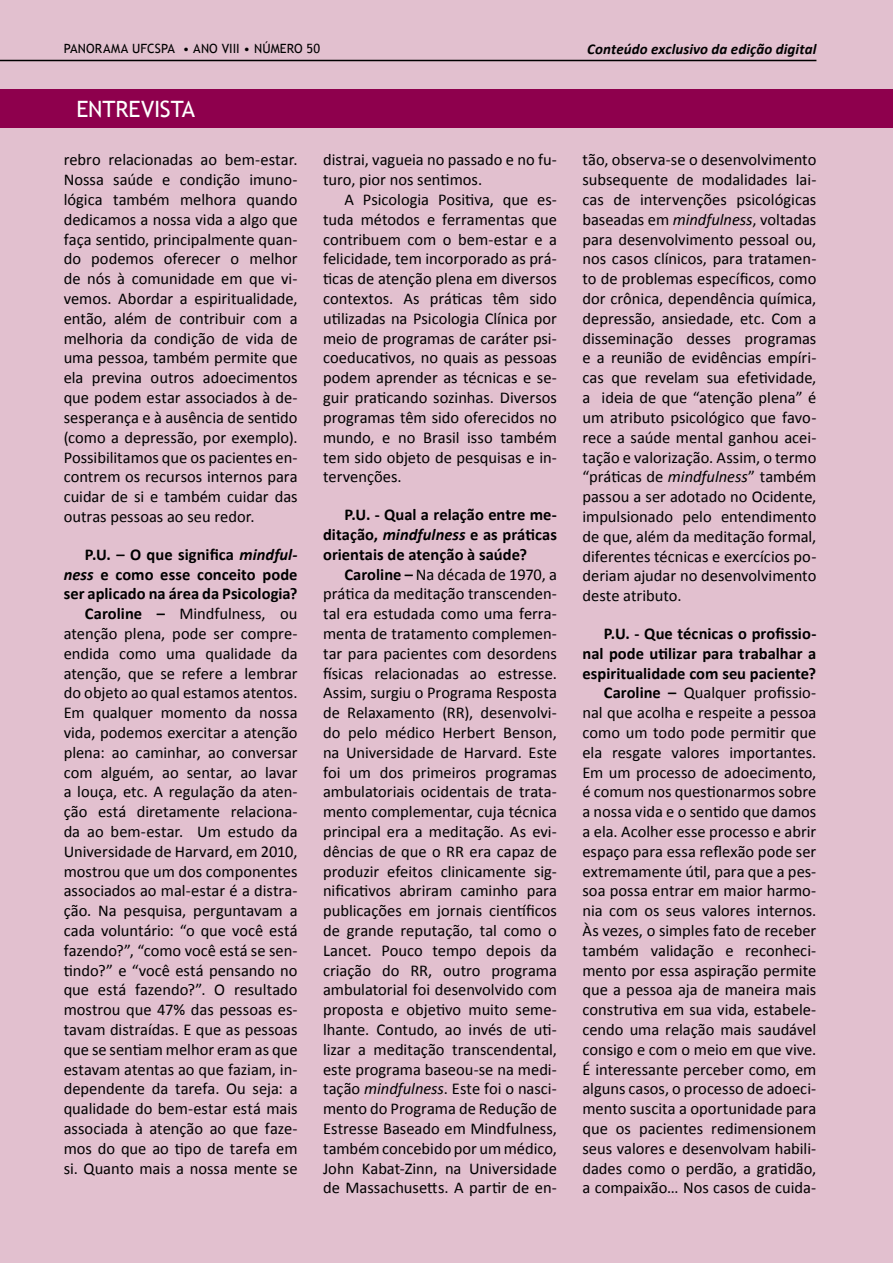
<style>
.page{position:relative;width:893px;height:1263px;background:#e2c0cf}
.page>*{position:absolute;margin:0;border:0;box-sizing:border-box;transform-origin:0 0}
.t1{font:22.5px "Trebuchet MS";letter-spacing:-.005em;color:#fff}
.t2{font:16.5px/19.8px "Calibri";color:#000;text-align:justify}
.t3{font:700 16.5px/19.8px "Calibri";color:#000;text-align:justify}
.t4{font:italic 700 15px "Calibri";letter-spacing:.005em;color:#000}
.t5{font:12.75px "Trebuchet MS";letter-spacing:.01em;color:#000}
.s1{font-weight:700}
.s2{font-weight:700;font-style:italic}
.s3{font-style:italic}
</style>
<div class="page">
<hr style="left:0;top:60px;width:816px;height:1px;background:#000">
<div style="left:0;top:89px;width:893px;height:39px;background:#8e004d"></div>
<p class="t5" style="left:64px;top:41px;width:258px">PANORAMA UFCSPA • ANO VIII • NÚMERO 50</p>
<p class="t4" style="left:587px;top:39px;width:231px">Conteúdo exclusivo da edição digital</p>
<h1 class="t1" style="left:77px;top:96px;width:120px">ENTREVISTA</h1>
<p class="t2" style="left:64px;top:150px;width:235px">rebro relacionadas ao bem-estar.<br>Nossa saúde e condição imuno&shy;lógica também melhora quando dedicamos a nossa vida a algo que faça sentido, principalmente quan&shy;do podemos oferecer o melhor de nós à comunidade em que vi&shy;vemos. Abordar a espiritualidade, então, além de contribuir com a melhoria da condição de vida de uma pessoa, também permite que ela previna outros adoecimentos que podem estar associados à de&shy;sesperança e à ausência de sentido (como a depressão, por exemplo).<br>Possibilitamos que os pacientes en&shy;contrem os recursos internos para cuidar de si e também cuidar das outras pessoas ao seu redor.</p>
<p class="t2" style="left:64px;top:544px;width:235px;text-align:right"><span class="s1">P.U. – O que significa</span> <span class="s2">mindful&shy;ness</span> <span class="s1">e como esse conceito pode ser aplicado na área da Psicologia?<br>Caroline –</span> Mindfulness, ou atenção plena, pode ser compre&shy;endida como uma qualidade da atenção, que se refere a lembrar do objeto ao qual estamos atentos.<br>Em qualquer momento da nossa vida, podemos exercitar a atenção plena: ao caminhar, ao conversar com alguém, ao sentar, ao lavar a louça, etc. A regulação da aten&shy;ção está diretamente relaciona&shy;da ao bem-estar. Um estudo da<br>Universidade de Harvard, em 2010, mostrou que um dos componentes associados ao mal-estar é a distra&shy;ção. Na pesquisa, perguntavam a cada voluntário: “o que você está fazendo?”, “como você está se sen&shy;tindo?” e “você está pensando no que está fazendo?”. O resultado mostrou que 47% das pessoas es&shy;tavam distraídas. E que as pessoas que se sentiam melhor eram as que estavam atentas ao que faziam, in&shy;dependente da tarefa. Ou seja: a qualidade do bem-estar está mais associada à atenção ao que faze&shy;mos do que ao tipo de tarefa em si. Quanto mais a nossa mente se</p>
<p class="t2" style="left:323px;top:150px;width:235px">distrai, vagueia no passado e no fu&shy;turo, pior nos sentimos.</p>
<p class="t2" style="left:323px;top:190px;width:235px;text-indent:21px">A Psicologia Positiva, que es&shy;tuda métodos e ferramentas que contribuem com o bem-estar e a felicidade, tem incorporado as prá&shy;ticas de atenção plena em diversos contextos. As práticas têm sido utilizadas na Psicologia Clínica por meio de programas de caráter psi&shy;coeducativos, no quais as pessoas podem aprender as técnicas e se&shy;guir praticando sozinhas. Diversos programas têm sido oferecidos no mundo, e no Brasil isso também tem sido objeto de pesquisas e in&shy;tervenções.</p>
<p class="t3" style="left:323px;top:505px;width:235px;text-indent:21px">P.U. - Qual a relação entre me&shy;ditação, <span class="s3">mindfulness</span> e as práticas orientais de atenção à saúde?</p>
<p class="t2" style="left:323px;top:564px;width:235px;text-indent:21px"><span class="s1">Caroline –</span> Na década de 1970, a prática da meditação transcenden&shy;tal era estudada como uma ferra&shy;menta de tratamento complemen&shy;tar para pacientes com desordens físicas relacionadas ao estresse.<br>Assim, surgiu o Programa Resposta de Relaxamento (RR), desenvolvi&shy;do pelo médico Herbert Benson, na Universidade de Harvard. Este foi um dos primeiros programas ambulatoriais ocidentais de trata&shy;mento complementar, cuja técnica principal era a meditação. As evi&shy;dências de que o RR era capaz de produzir efeitos clinicamente sig&shy;nificativos abriram caminho para publicações em jornais científicos de grande reputação, tal como o Lancet. Pouco tempo depois da criação do RR, outro programa ambulatorial foi desenvolvido com proposta e objetivo muito seme&shy;lhante. Contudo, ao invés de uti&shy;lizar a meditação transcendental, este programa baseou-se na medi&shy;tação <span class="s3">mindfulness</span>. Este foi o nasci&shy;mento do Programa de Redução de Estresse Baseado em Mindfulness, também concebido por um médico, John Kabat-Zinn, na Universidade de Massachusetts. A partir de en-</p>
<p class="t2" style="left:582px;top:150px;width:235px">tão, observa-se o desenvolvimento subsequente de modalidades lai&shy;cas de intervenções psicológicas baseadas em <span class="s3">mindfulness</span>, voltadas para desenvolvimento pessoal ou, nos casos clínicos, para tratamen&shy;to de problemas específicos, como dor crônica, dependência química, depressão, ansiedade, etc. Com a disseminação desses programas e a reunião de evidências empíri&shy;cas que revelam sua efetividade, a ideia de que “atenção plena” é um atributo psicológico que favo&shy;rece a saúde mental ganhou acei&shy;tação e valorização. Assim, o termo “práticas de <span class="s3">mindfulness</span>” também passou a ser adotado no Ocidente, impulsionado pelo entendimento de que, além da meditação formal, diferentes técnicas e exercícios po&shy;deriam ajudar no desenvolvimento deste atributo.</p>
<p class="t2" style="left:582px;top:624px;width:235px;text-align:right"><span class="s1">P.U. - Que técnicas o profissio&shy;nal pode utilizar para trabalhar a espiritualidade com seu paciente?<br>Caroline –</span> Qualquer profissio&shy;nal que acolha e respeite a pessoa como um todo pode permitir que ela resgate valores importantes.<br>Em um processo de adoecimento, é comum nos questionarmos sobre a nossa vida e o sentido que damos a ela. Acolher esse processo e abrir espaço para essa reflexão pode ser extremamente útil, para que a pes&shy;soa possa entrar em maior harmo&shy;nia com os seus valores internos.<br>Às vezes, o simples fato de receber também validação e reconheci&shy;mento por essa aspiração permite que a pessoa aja de maneira mais construtiva em sua vida, estabele&shy;cendo uma relação mais saudável consigo e com o meio em que vive.<br>É interessante perceber como, em alguns casos, o processo de adoeci&shy;mento suscita a oportunidade para que os pacientes redimensionem seus valores e desenvolvam habili&shy;dades como o perdão, a gratidão, a compaixão… Nos casos de cuida-</p>
</div>
